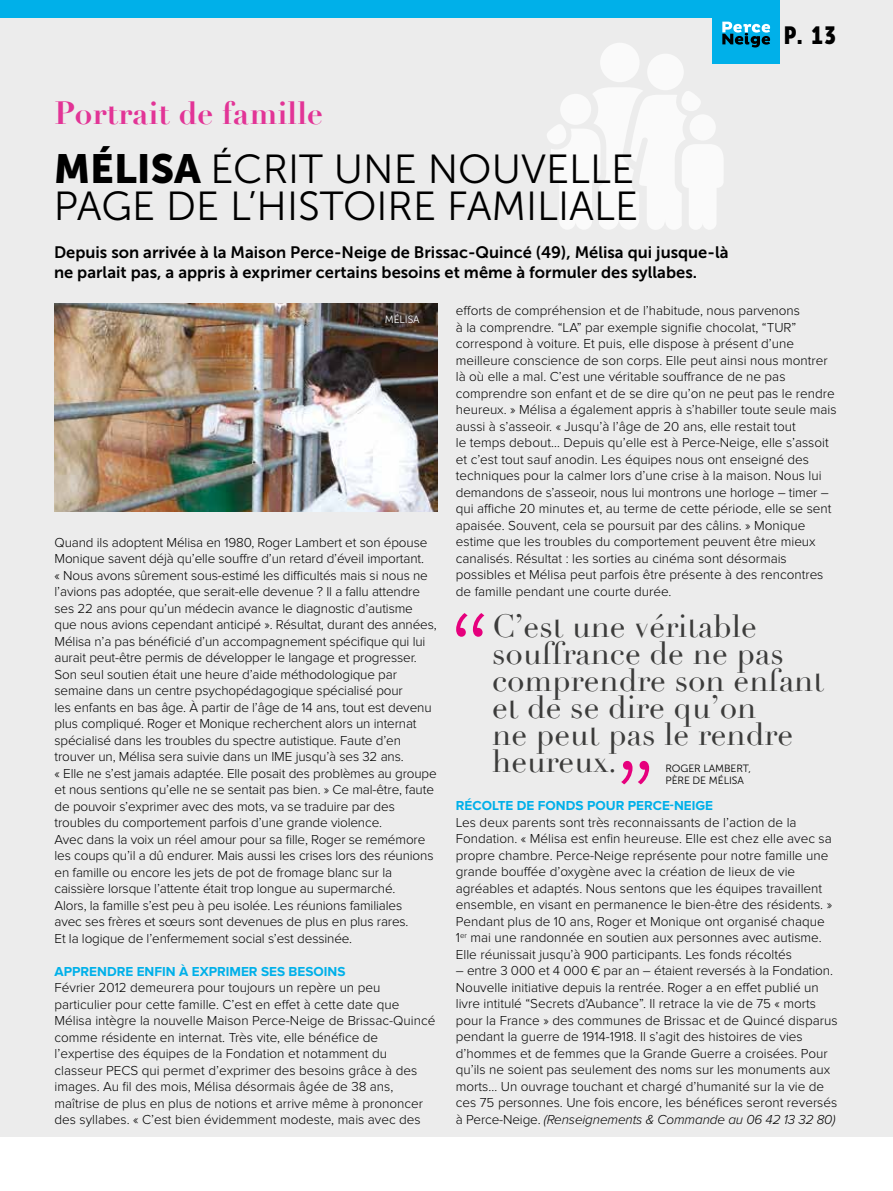
<style>
.page{position:relative;width:893px;height:1191px;background:#fff}
.page>*{position:absolute;margin:0;border:0;box-sizing:border-box;transform-origin:0 0}
.t1{font:100 136.2px "Proxima Nova T";color:#e6007d}
.t2{font:100 135px "Proxima Nova T";color:#e6007d}
.t3{font:40.5px/37.5px "Museo Sans 300";color:#000}
.t4{font:31.5px/27px "Didot";color:#3c3c3b}
.t5{font:700 31.5px "Didot";color:#e23496}
.t6{font:24.6px "Museo Sans Cond 900";color:#000}
.t7{font:16.5px/19.5px "Museo Sans 700";color:#000}
.t8{font:300 13.5px/16.5px "Proxima Nova";color:#000}
.t9{font:700 13.5px "Proxima Nova";color:#00b0e9}
.t10{font:10.5px/12px "Museo Sans 300";letter-spacing:-.01em;color:#000}
.t11{font:10.5px "Museo Sans 300";letter-spacing:-.01em;color:#fff}
.s1{font-family:"Museo Sans 900"}
.s2{font-style:italic}
</style>
<div class="page">
<div style="left:0;top:0;width:893px;height:1137px;background:#ececec"></div>
<div style="left:712px;top:0;width:68px;height:64px;background:#00b0e9"></div>
<svg style="left:722px;top:22px;width:48px;height:25px"></svg>
<div style="left:0;top:0;width:722px;height:17px;background:#00b0e9"></div>
<div style="left:600px;top:43px;width:40px;height:39px;background:#fafafa;border-radius:50%"></div>
<svg style="left:547px;top:88px;width:176px;height:142px"></svg>
<div style="left:690px;top:114px;width:26px;height:27px;background:#fafafa;border-radius:50%"></div>
<div style="left:647px;top:54px;width:37px;height:36px;background:#fafafa;border-radius:50%"></div>
<img style="left:55px;top:303px;width:383px;height:208px">
<h3 class="t5" style="left:54px;top:94px;width:270px">Portrait de famille</h3>
<h3 class="t3" style="left:54px;top:150px;width:586px"><span class="s1">MÉLISA</span> ÉCRIT UNE NOUVELLE<br>PAGE DE L’HISTOIRE FAMILIALE</h3>
<p class="t7" style="left:54px;top:243px;width:676px">Depuis son arrivée à la Maison Perce-Neige de Brissac-Quincé (49), Mélisa qui jusque-là ne parlait pas, a appris à exprimer certains besoins et même à formuler des syllabes.</p>
<h3 class="t6" style="left:784px;top:21px;width:54px">P. 13</h3>
<p class="t11" style="left:385px;top:313px;width:36px">MÉLISA</p>
<p class="t8" style="left:55px;top:534px;width:384px">Quand ils adoptent Mélisa en 1980, Roger Lambert et son épouse Monique savent déjà qu’elle souffre d’un retard d’éveil important.<br>« Nous avons sûrement sous-estimé les difficultés mais si nous ne l’avions pas adoptée, que serait-elle devenue ? Il a fallu attendre ses 22 ans pour qu’un médecin avance le diagnostic d’autisme que nous avions cependant anticipé ». Résultat, durant des années, Mélisa n’a pas bénéficié d’un accompagnement spécifique qui lui aurait peut-être permis de développer le langage et progresser.<br>Son seul soutien était une heure d’aide méthodologique par semaine dans un centre psychopédagogique spécialisé pour<br>les enfants en bas âge. À partir de l’âge de 14 ans, tout est devenu plus compliqué. Roger et Monique recherchent alors un internat spécialisé dans les troubles du spectre autistique. Faute d’en trouver un, Mélisa sera suivie dans un IME jusqu’à ses 32 ans.<br>« Elle ne s’est jamais adaptée. Elle posait des problèmes au groupe et nous sentions qu’elle ne se sentait pas bien. » Ce mal-être, faute de pouvoir s’exprimer avec des mots, va se traduire par des troubles du comportement parfois d’une grande violence.<br>Avec dans la voix un réel amour pour sa fille, Roger se remémore les coups qu’il a dû endurer. Mais aussi les crises lors des réunions en famille ou encore les jets de pot de fromage blanc sur la caissière lorsque l’attente était trop longue au supermarché.<br>Alors, la famille s’est peu à peu isolée. Les réunions familiales<br>avec ses frères et sœurs sont devenues de plus en plus rares.<br>Et la logique de l’enfermement social s’est dessinée.</p>
<p class="t9" style="left:55px;top:963px;width:292px">APPRENDRE ENFIN À EXPRIMER SES BESOINS</p>
<p class="t8" style="left:55px;top:979px;width:382px">Février 2012 demeurera pour toujours un repère un peu particulier pour cette famille. C’est en effet à cette date que Mélisa intègre la nouvelle Maison Perce-Neige de Brissac-Quincé comme résidente en internat. Très vite, elle bénéfice de l’expertise des équipes de la Fondation et notamment du classeur PECS qui permet d’exprimer des besoins grâce à des images. Au fil des mois, Mélisa désormais âgée de 38 ans, maîtrise de plus en plus de notions et arrive même à prononcer des syllabes. « C’est bien évidemment modeste, mais avec des</p>
<p class="t8" style="left:456px;top:303px;width:382px">efforts de compréhension et de l’habitude, nous parvenons<br>à la comprendre. “LA” par exemple signifie chocolat, “TUR” correspond à voiture. Et puis, elle dispose à présent d’une meilleure conscience de son corps. Elle peut ainsi nous montrer là où elle a mal. C’est une véritable souffrance de ne pas comprendre son enfant et de se dire qu’on ne peut pas le rendre heureux. » Mélisa a également appris à s’habiller toute seule mais aussi à s’asseoir. « Jusqu’à l’âge de 20 ans, elle restait tout<br>le temps debout… Depuis qu’elle est à Perce-Neige, elle s’assoit et c’est tout sauf anodin. Les équipes nous ont enseigné des techniques pour la calmer lors d’une crise à la maison. Nous lui demandons de s’asseoir, nous lui montrons une horloge – timer – qui affiche 20 minutes et, au terme de cette période, elle se sent apaisée. Souvent, cela se poursuit par des câlins. » Monique estime que les troubles du comportement peuvent être mieux canalisés. Résultat : les sorties au cinéma sont désormais possibles et Mélisa peut parfois être présente à des rencontres de famille pendant une courte durée.</p>
<h1 class="t1" style="left:447px;top:582px;width:47px">“</h1>
<h3 class="t4" style="left:492px;top:613px;width:333px">C’est une véritable souffrance de ne pas comprendre son enfant et de se dire qu’on<br>ne peut pas le rendre heureux.</h3>
<h2 class="t2" style="left:658px;top:815px;width:46px;rotate:-180deg">“</h2>
<p class="t10" style="left:665px;top:762px;width:87px">ROGER LAMBERT,<br>PÈRE DE MÉLISA</p>
<p class="t9" style="left:456px;top:798px;width:259px">RÉCOLTE DE FONDS POUR PERCE-NEIGE</p>
<p class="t8" style="left:456px;top:814px;width:378px">Les deux parents sont très reconnaissants de l’action de la Fondation. « Mélisa est enfin heureuse. Elle est chez elle avec sa propre chambre. Perce-Neige représente pour notre famille une grande bouffée d’oxygène avec la création de lieux de vie agréables et adaptés. Nous sentons que les équipes travaillent ensemble, en visant en permanence le bien-être des résidents. » Pendant plus de 10 ans, Roger et Monique ont organisé chaque 1<sup>er</sup> mai une randonnée en soutien aux personnes avec autisme.<br>Elle réunissait jusqu’à 900 participants. Les fonds récoltés</p>
<p class="t8" style="left:456px;top:963px;width:383px">– entre 3 000 et 4 000 € par an – étaient reversés à la Fondation.<br>Nouvelle initiative depuis la rentrée. Roger a en effet publié un livre intitulé “Secrets d’Aubance”. Il retrace la vie de 75 « morts pour la France » des communes de Brissac et de Quincé disparus pendant la guerre de 1914-1918. Il s’agit des histoires de vies d’hommes et de femmes que la Grande Guerre a croisées. Pour qu’ils ne soient pas seulement des noms sur les monuments aux morts… Un ouvrage touchant et chargé d’humanité sur la vie de ces 75 personnes. Une fois encore, les bénéfices seront reversés à Perce-Neige. <span class="s2">(Renseignements &amp; Commande au 06 42 13 32 80)</span></p>
</div>
